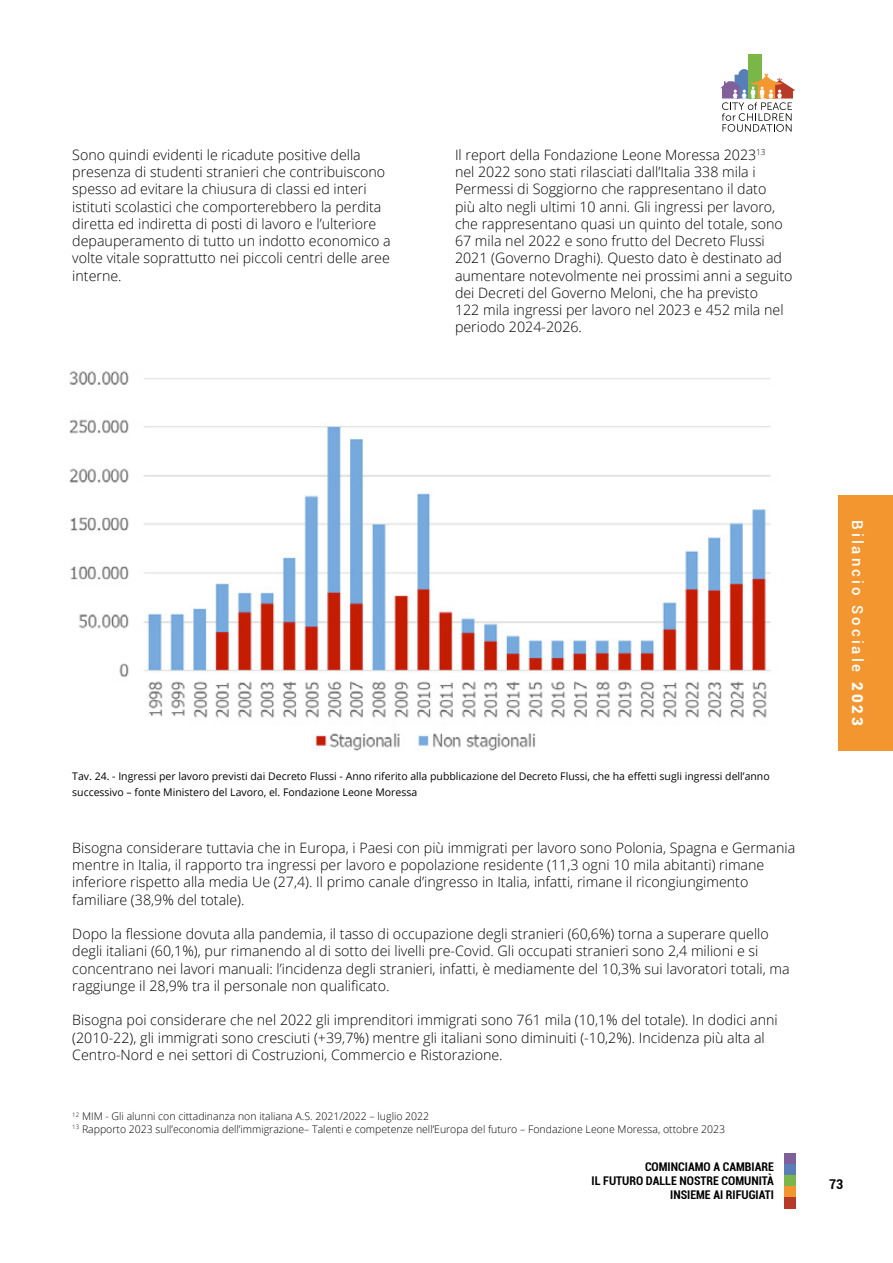
<style>
.page{position:relative;width:893px;height:1263px;background:#fff}
.page>*{position:absolute;margin:0;border:0;box-sizing:border-box;transform-origin:0 0}
.t1{font:500 15px "Roboto";letter-spacing:.2em;color:#fff}
.t2{font:300 14.25px/17.2px "Open Sans";color:#000}
.t3{font:700 condensed 13.5px "Roboto";color:#000}
.t4{font:700 condensed 12px/14.4px "Roboto";color:#000;text-align:right}
.t5{font:10.5px/16.5px "Open Sans";color:#000}
.t6{font:300 10.5px/12.6px "Open Sans";color:#000}
.s1{font-weight:900}
</style>
<div class="page">
<div style="left:749px;top:54px;width:13px;height:45px;background:#79b747"></div>
<svg style="left:720px;top:69px;width:75px;height:63px"></svg>
<div style="left:839px;top:495px;width:54px;height:255px;background:#f49630"></div>
<div style="left:784px;top:1154px;width:11px;height:11px;background:#80609a"></div>
<div style="left:784px;top:1165px;width:11px;height:11px;background:#587eb5"></div>
<div style="left:784px;top:1176px;width:11px;height:11px;background:#7ab748"></div>
<div style="left:784px;top:1187px;width:11px;height:11px;background:#f49630"></div>
<div style="left:784px;top:1198px;width:11px;height:11px;background:#b73927"></div>
<img style="left:69px;top:371px;width:702px;height:380px">
<p class="t2" style="left:72px;top:146px;width:320px">Sono quindi evidenti le ricadute positive della presenza di studenti stranieri che contribuiscono spesso ad evitare la chiusura di classi ed interi istituti scolastici che comporterebbero la perdita diretta ed indiretta di posti di lavoro e l’ulteriore depauperamento di tutto un indotto economico a volte vitale soprattutto nei piccoli centri delle aree interne.</p>
<p class="t2" style="left:455px;top:146px;width:339px">Il report della Fondazione Leone Moressa 2023<sup>13<br></sup>nel 2022 sono stati rilasciati dall’Italia 338 mila i Permessi di Soggiorno che rappresentano il dato<br>più alto negli ultimi 10 anni. Gli ingressi per lavoro, che rappresentano quasi un quinto del totale, sono 67 mila nel 2022 e sono frutto del Decreto Flussi 2021 (Governo Draghi). Questo dato è destinato ad aumentare notevolmente nei prossimi anni a seguito dei Decreti del Governo Meloni, che ha previsto<br>122 mila ingressi per lavoro nel 2023 e 452 mila nel periodo 2024-2026.</p>
<p class="t5" style="left:72px;top:767px;width:699px">Tav. 24. - Ingressi per lavoro previsti dai Decreto Flussi - Anno riferito alla pubblicazione del Decreto Flussi, che ha effetti sugli ingressi dell’anno successivo – fonte Ministero del Lavoro, el. Fondazione Leone Moressa</p>
<p class="t2" style="left:72px;top:839px;width:724px">Bisogna considerare tuttavia che in Europa, i Paesi con più immigrati per lavoro sono Polonia, Spagna e Germania mentre in Italia, il rapporto tra ingressi per lavoro e popolazione residente (11,3 ogni 10 mila abitanti) rimane inferiore rispetto alla media Ue (27,4). Il primo canale d’ingresso in Italia, infatti, rimane il ricongiungimento familiare (38,9% del totale).</p>
<p class="t2" style="left:72px;top:925px;width:719px">Dopo la flessione dovuta alla pandemia, il tasso di occupazione degli stranieri (60,6%) torna a superare quello degli italiani (60,1%), pur rimanendo al di sotto dei livelli pre-Covid. Gli occupati stranieri sono 2,4 milioni e si concentrano nei lavori manuali: l’incidenza degli stranieri, infatti, è mediamente del 10,3% sui lavoratori totali, ma raggiunge il 28,9% tra il personale non qualificato.</p>
<p class="t2" style="left:72px;top:1011px;width:707px">Bisogna poi considerare che nel 2022 gli imprenditori immigrati sono 761 mila (10,1% del totale). In dodici anni (2010-22), gli immigrati sono cresciuti (+39,7%) mentre gli italiani sono diminuiti (-10,2%). Incidenza più alta al<br>Centro-Nord e nei settori di Costruzioni, Commercio e Ristorazione.</p>
<p class="t6" style="left:72px;top:1110px;width:654px"><sup>12</sup> MIM - Gli alunni con cittadinanza non italiana A.S. 2021/2022 – luglio 2022<br><sup>13</sup> Rapporto 2023 sull’economia dell’immigrazione– Talenti e competenze nell’Europa del futuro – Fondazione Leone Moressa, ottobre 2023</p>
<p class="t4" style="left:592px;top:1159px;width:184px">COMINCIAMO A CAMBIARE<br>IL FUTURO DALLE NOSTRE COMUNITÀ<br>INSIEME AI RIFUGIATI</p>
<p class="t1" style="left:868px;top:520px;width:207px;rotate:90deg">Bilancio Sociale <span class="s1">2023</span></p>
<p class="t3" style="left:829px;top:1174px;width:16px">73</p>
</div>
